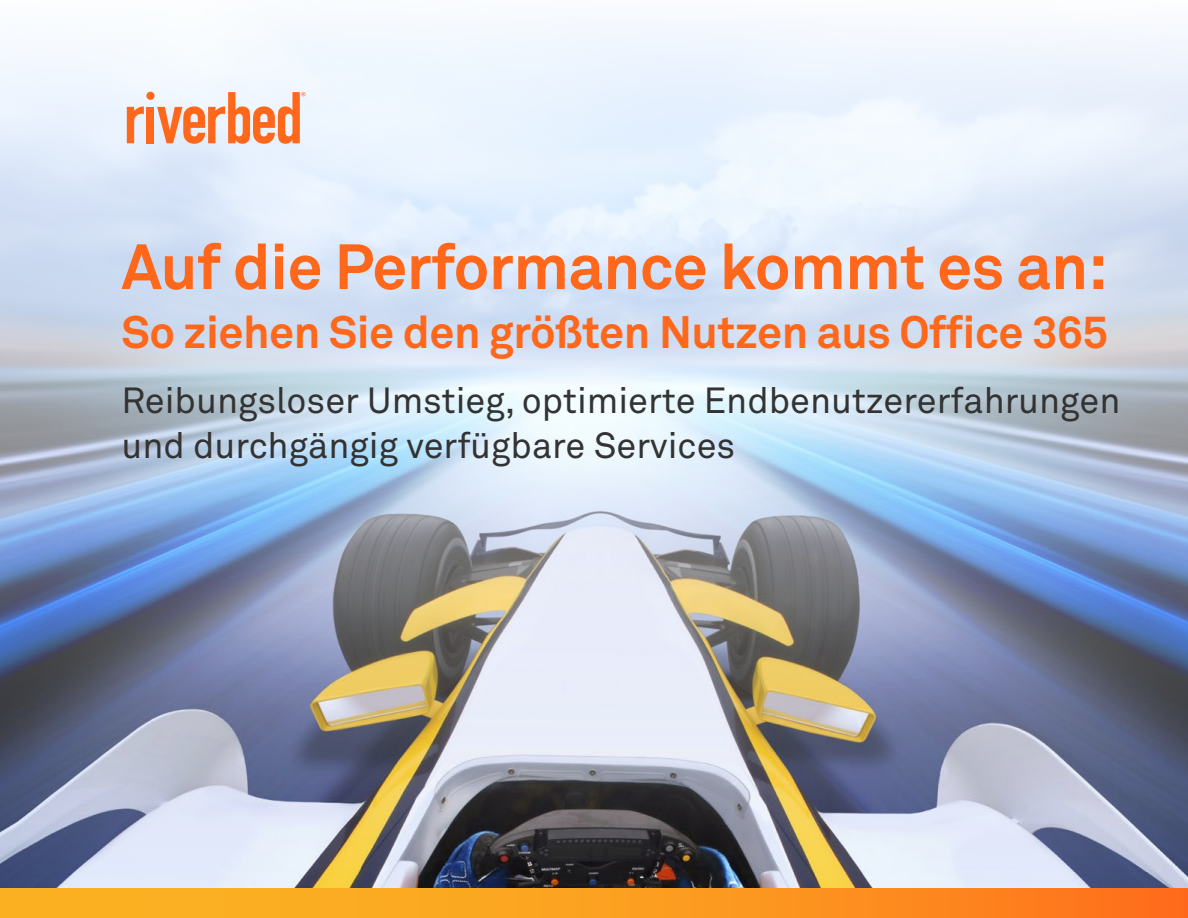
<style>
.page{position:relative;width:1188px;height:918px;background:#fff}
.page>*{position:absolute;margin:0;border:0;box-sizing:border-box;transform-origin:0 0}
.t1{font:700 63px "Akkurat Pro";letter-spacing:-.01em;color:#ff671b}
.t2{font:700 45px "Akkurat Pro";letter-spacing:-.01em;color:#ff671b}
.t3{font:36px/45px "Akkurat Pro";color:#333}
</style>
<div class="page">
<img style="left:0;top:22px;width:1188px;height:867px">
<svg style="left:127px;top:106px;width:17px;height:37px"></svg>
<div style="left:146px;top:92px;width:9px;height:8px;background:#ff671b;border-radius:50%"></div>
<div style="left:147px;top:107px;width:7px;height:36px;background:#ff671b"></div>
<svg style="left:157px;top:92px;width:149px;height:52px;background:#f4b599"></svg>
<div style="left:0;top:889px;width:1188px;height:29px;background:linear-gradient(to right,#fabd23,#fe781d)"></div>
<h1 class="t1" style="left:122px;top:228px;width:988px">Auf die Performance kommt es an:</h1>
<p class="t2" style="left:122px;top:304px;width:988px">So ziehen Sie den größten Nutzen aus Office 365</p>
<p class="t3" style="left:122px;top:378px;width:1000px">Reibungsloser Umstieg, optimierte Endbenutzererfahrungen und durchgängig verfügbare Services</p>
</div>
